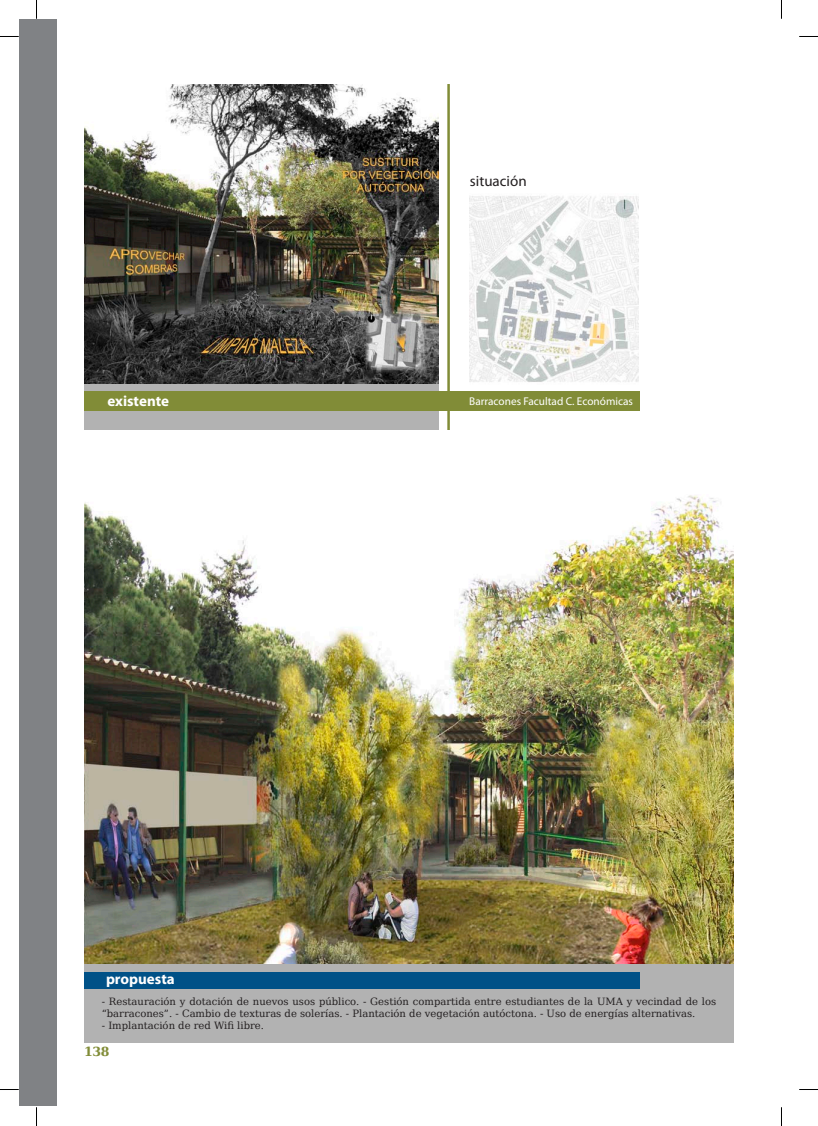
<style>
.page{position:relative;width:818px;height:1126px;background:#fff}
.page>*{position:absolute;margin:0;border:0;box-sizing:border-box;transform-origin:0 0}
.t1{font:700 15px "Myriad Pro";color:#fff}
.t2{font:15px "Myriad Pro";color:#231f20}
.t3{font:700 12.5px "DejaVu Serif";color:#818c37}
.t4{font:11.25px "Myriad Pro";color:#fff}
.t5{font:10px/12px "DejaVu Serif";color:#231f20}
</style>
<div class="page">
<img style="left:84px;top:84px;width:354px;height:300px">
<div style="left:19px;top:19px;width:38px;height:1086px;background:#808285"></div>
<img style="left:469px;top:196px;width:169px;height:186px">
<img style="left:84px;top:495px;width:649px;height:469px">
<hr style="left:447px;top:84px;width:2px;height:346px;background:#818c37">
<div style="left:84px;top:384px;width:354px;height:46px;background:#b2b2b2"></div>
<div style="left:84px;top:391px;width:554px;height:20px;background:#818c37"></div>
<div style="left:84px;top:964px;width:649px;height:78px;background:#b2b2b2"></div>
<div style="left:84px;top:971px;width:554px;height:17px;background:#005187"></div>
<svg style="left:0;top:36px;width:19px;height:1px"></svg>
<svg style="left:799px;top:36px;width:18px;height:1px"></svg>
<svg style="left:0;top:1089px;width:19px;height:1px"></svg>
<svg style="left:799px;top:1089px;width:18px;height:1px"></svg>
<svg style="left:36px;top:0;width:1px;height:19px"></svg>
<svg style="left:36px;top:1107px;width:1px;height:18px"></svg>
<p class="t2" style="left:469px;top:172px;width:58px">situación</p>
<p class="t1" style="left:107px;top:391px;width:63px">existente</p>
<p class="t4" style="left:469px;top:394px;width:165px">Barracones Facultad C. Económicas</p>
<p class="t1" style="left:106px;top:968px;width:70px">propuesta</p>
<p class="t5" style="left:102px;top:995px;width:615px">- Restauración y dotación de nuevos usos público. - Gestión compartida entre estudiantes de la UMA y vecindad de los “barracones”. - Cambio de texturas de solerías. - Plantación de vegetación autóctona. - Uso de energías alternativas.</p>
<p class="t5" style="left:102px;top:1019px;width:164px">- Implantación de red Wifi libre.</p>
<p class="t3" style="left:84px;top:1041px;width:27px">138</p>
</div>
